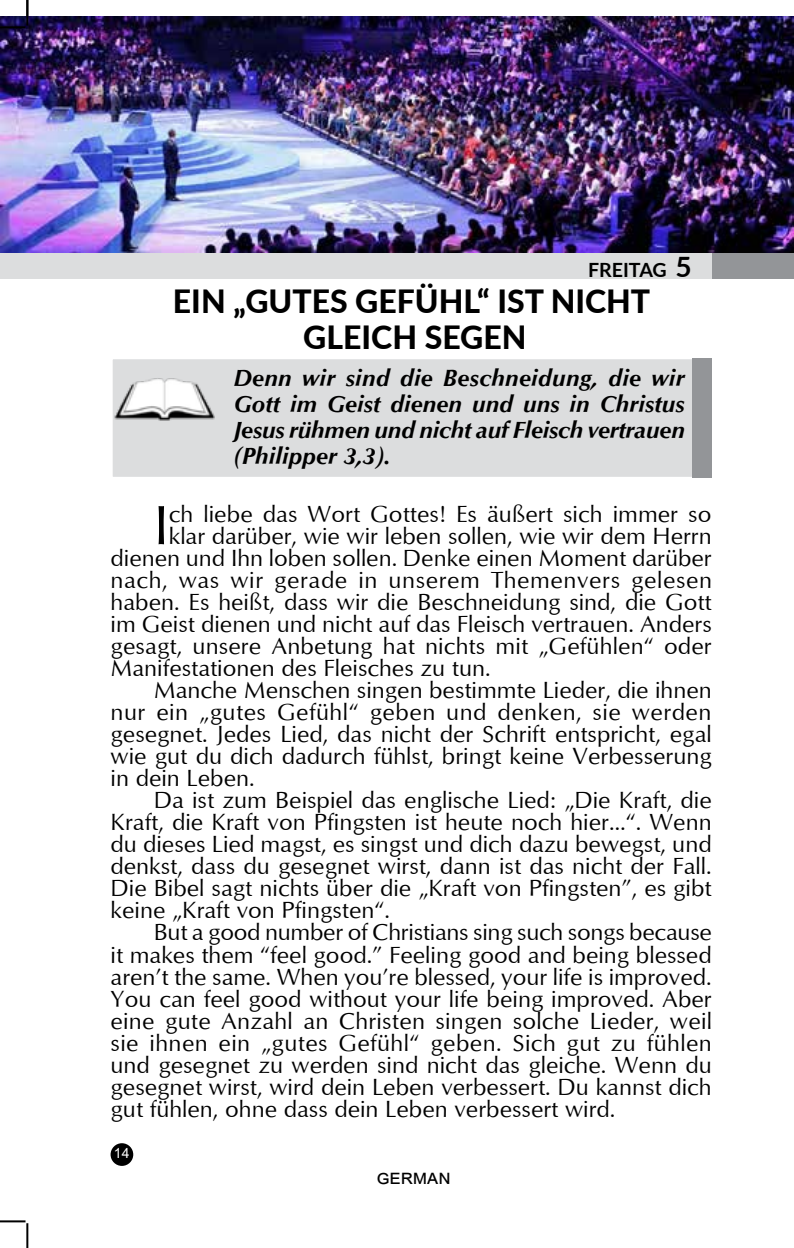
<style>
.page{position:relative;width:794px;height:1248px;background:#fff}
.page>*{position:absolute;margin:0;border:0;box-sizing:border-box;transform-origin:0 0}
.t1{font:56.8px "Optimum";color:#000}
.t2{font:900 32px/36px "Lato";color:#000;text-align:center}
.t3{font:24px "Optimum";color:#000}
.t4{font:italic 700 24px/26px "Optimum";letter-spacing:-.01em;color:#000;text-align:justify}
.t5{font:24px "Optimum";letter-spacing:.025em;color:#000}
.t6{font:24px "Optimum";letter-spacing:.02em;color:#000}
.t7{font:20px "Arial";color:#000}
.t8{font:700 19.6px "Lato";color:#000}
.t9{font:14px "Arial";color:#fff}
.s1{font-size:28px}
</style>
<div class="page">
<div style="left:0;top:252px;width:794px;height:27px;background:#939598"></div>
<div style="left:0;top:252px;width:712px;height:27px;background:#dcddde"></div>
<div style="left:111px;top:1143px;width:22px;height:22px;background:#000;border-radius:50%"></div>
<hr style="left:0;top:1220px;width:26px;height:2px;background:#000">
<hr style="left:26px;top:1222px;width:2px;height:25px;background:#000">
<div style="left:111px;top:357px;width:584px;height:122px;background:#dcddde;border:2px solid #fff"></div>
<div style="left:692px;top:358px;width:20px;height:119px;background:#939598"></div>
<img style="left:0;top:16px;width:794px;height:237px">
<hr style="left:0;top:26px;width:26px;height:2px;background:#000">
<hr style="left:26px;top:0;width:2px;height:26px;background:#000">
<img style="left:112px;top:370px;width:103px;height:89px">
<p class="t8" style="left:588px;top:255px;width:105px">FREITAG <span class="s1">5</span></p>
<h2 class="t2" style="left:173px;top:281px;width:479px">EIN „GUTES GEFÜHL“ IST NICHT<br>GLEICH SEGEN</h2>
<p class="t4" style="left:234px;top:365px;width:453px">Denn wir sind die Beschneidung, die wir Gott im Geist dienen und uns in Christus Jesus rühmen und nicht auf Fleisch vertrauen (Philipper 3,3).</p>
<h1 class="t1" style="left:154px;top:490px;width:17px">I</h1>
<p class="t3" style="left:169px;top:499px;width:544px">ch liebe das Wort Gottes! Es äußert sich immer so</p>
<p class="t3" style="left:169px;top:521px;width:544px">klar darüber, wie wir leben sollen, wie wir dem Herrn</p>
<p class="t3" style="left:111px;top:543px;width:602px">dienen und Ihn loben sollen. Denke einen Moment darüber</p>
<p class="t5" style="left:111px;top:565px;width:603px">nach, was wir gerade in unserem Themenvers gelesen</p>
<p class="t3" style="left:111px;top:587px;width:602px">haben. Es heißt, dass wir die Beschneidung sind, die Gott</p>
<p class="t3" style="left:111px;top:609px;width:603px">im Geist dienen und nicht auf das Fleisch vertrauen. Anders</p>
<p class="t3" style="left:111px;top:631px;width:602px">gesagt, unsere Anbetung hat nichts mit „Gefühlen“ oder</p>
<p class="t3" style="left:111px;top:653px;width:381px">Manifestationen des Fleisches zu tun.</p>
<p class="t3" style="left:154px;top:675px;width:559px">Manche Menschen singen bestimmte Lieder, die ihnen</p>
<p class="t6" style="left:111px;top:697px;width:602px">nur ein „gutes Gefühl“ geben und denken, sie werden</p>
<p class="t3" style="left:111px;top:719px;width:602px">gesegnet. Jedes Lied, das nicht der Schrift entspricht, egal</p>
<p class="t3" style="left:111px;top:741px;width:603px">wie gut du dich dadurch fühlst, bringt keine Verbesserung</p>
<p class="t3" style="left:111px;top:763px;width:146px">in dein Leben.</p>
<p class="t3" style="left:154px;top:785px;width:559px">Da ist zum Beispiel das englische Lied: „Die Kraft, die</p>
<p class="t3" style="left:111px;top:807px;width:602px">Kraft, die Kraft von Pfingsten ist heute noch hier…“. Wenn</p>
<p class="t3" style="left:111px;top:829px;width:602px">du dieses Lied magst, es singst und dich dazu bewegst, und</p>
<p class="t3" style="left:111px;top:851px;width:602px">denkst, dass du gesegnet wirst, dann ist das nicht der Fall.</p>
<p class="t3" style="left:111px;top:873px;width:602px">Die Bibel sagt nichts über die „Kraft von Pfingsten”, es gibt</p>
<p class="t3" style="left:111px;top:895px;width:281px">keine „Kraft von Pfingsten“.</p>
<p class="t3" style="left:154px;top:917px;width:559px">But a good number of Christians sing such songs because</p>
<p class="t3" style="left:111px;top:939px;width:602px">it makes them “feel good.” Feeling good and being blessed</p>
<p class="t3" style="left:111px;top:961px;width:602px">aren’t the same. When you’re blessed, your life is improved.</p>
<p class="t3" style="left:111px;top:983px;width:603px">You can feel good without your life being improved. Aber</p>
<p class="t3" style="left:111px;top:1005px;width:603px">eine gute Anzahl an Christen singen solche Lieder, weil</p>
<p class="t3" style="left:111px;top:1027px;width:603px">sie ihnen ein „gutes Gefühl“ geben. Sich gut zu fühlen</p>
<p class="t3" style="left:111px;top:1049px;width:602px">und gesegnet zu werden sind nicht das gleiche. Wenn du</p>
<p class="t3" style="left:111px;top:1071px;width:602px">gesegnet wirst, wird dein Leben verbessert. Du kannst dich</p>
<p class="t3" style="left:111px;top:1093px;width:506px">gut fühlen, ohne dass dein Leben verbessert wird.</p>
<p class="t9" style="left:114px;top:1143px;width:17px">14</p>
<p class="t7" style="left:377px;top:1163px;width:76px">german</p>
</div>
